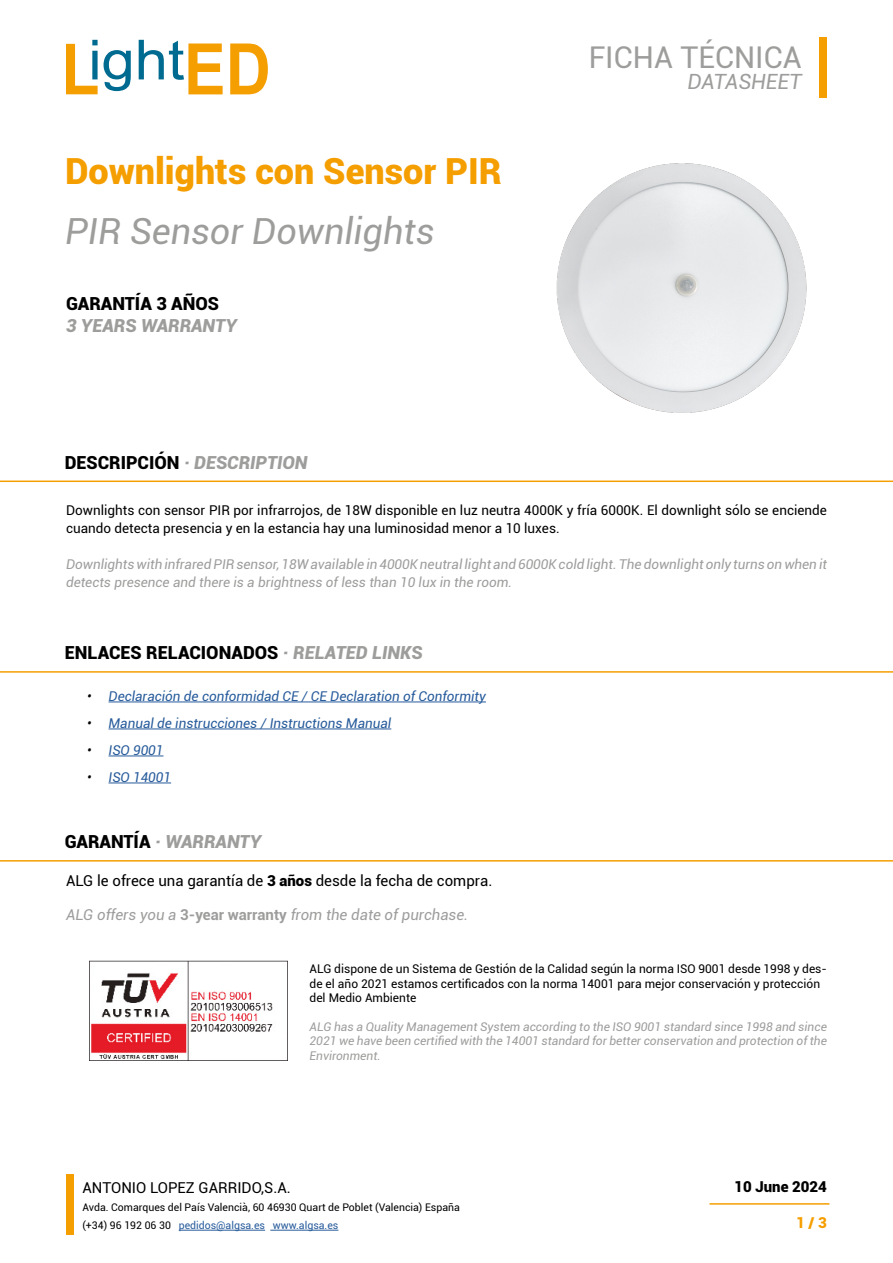
<style>
.page{position:relative;width:893px;height:1263px;background:#fff}
.page>*{position:absolute;margin:0;border:0;box-sizing:border-box;transform-origin:0 0}
.t1{font:900 36px "Roboto";color:#f59e00}
.t2{font:italic 36px "Roboto";color:#9d9d9c}
.t3{font:30px "Roboto";color:#9d9d9c}
.t4{font:italic 21px "Roboto";color:#9d9d9c}
.t5{font:italic 900 18px "Roboto";color:#9d9d9c}
.t6{font:900 18px "Roboto";color:#000}
.t7{font:15px "Roboto";color:#000}
.t8{font:italic 15px "Roboto";color:#9d9d9c}
.t9{font:900 15px "Roboto";color:#000}
.t10{font:900 15px "Roboto";color:#f59e00}
.t11{font:italic 13.5px/18px "Roboto";color:#9d9d9c}
.t12{font:13.5px/18px "Roboto";color:#000}
.t13{font:italic 13.5px "Roboto";color:#275b9b}
.t14{font:italic 12px/14.4px "Roboto";color:#9d9d9c;text-align:justify}
.t15{font:12px/14.4px "Roboto";color:#000}
.t16{font:10.5px/18px "Roboto";color:#000}
.s1{font-style:normal;color:#000}
.s2{font-style:italic;color:#9d9d9c}
.s3{color:#000}
.s4{font-weight:900}
.s5{font-weight:700;font-style:normal}
.s6{color:#275b9b}
</style>
<div class="page">
<svg style="left:66px;top:40px;width:32px;height:54px"></svg>
<svg style="left:104px;top:50px;width:27px;height:41px"></svg>
<svg style="left:139px;top:40px;width:84px;height:54px"></svg>
<svg style="left:230px;top:44px;width:38px;height:50px"></svg>
<hr style="left:179px;top:1230px;width:86px;height:1px;background:#275b9b">
<hr style="left:270px;top:1230px;width:68px;height:1px;background:#275b9b">
<div style="left:819px;top:37px;width:8px;height:60px;background:#f59e00"></div>
<div style="left:66px;top:1175px;width:8px;height:60px;background:#f59e00"></div>
<hr style="left:710px;top:1203px;width:119px;height:2px;background:#f59e00">
<hr style="left:0;top:480px;width:893px;height:2px;background:#f59e00">
<hr style="left:0;top:671px;width:893px;height:2px;background:#f59e00">
<hr style="left:109px;top:702px;width:377px;height:1px;background:#275b9b">
<hr style="left:109px;top:729px;width:282px;height:1px;background:#275b9b">
<hr style="left:109px;top:756px;width:54px;height:1px;background:#275b9b">
<hr style="left:109px;top:783px;width:62px;height:1px;background:#275b9b">
<img style="left:89px;top:960px;width:198px;height:100px">
<hr style="left:0;top:860px;width:893px;height:1px;background:#f59e00">
<img style="left:556px;top:163px;width:251px;height:250px">
<h1 class="t1" style="left:65px;top:145px;width:438px">Downlights con Sensor PIR</h1>
<h1 class="t2" style="left:65px;top:206px;width:371px">PIR Sensor Downlights</h1>
<h3 class="t6" style="left:66px;top:291px;width:155px">GARANTÍA 3 AÑOS</h3>
<h3 class="t5" style="left:66px;top:313px;width:172px">3 YEARS WARRANTY</h3>
<h2 class="t3" style="left:589px;top:36px;width:214px">FICHA TÉCNICA</h2>
<h3 class="t4" style="left:687px;top:67px;width:116px">DATASHEET</h3>
<h3 class="t5" style="left:65px;top:450px;width:244px"><span class="s1">DESCRIPCIÓN</span> · DESCRIPTION</h3>
<p class="t12" style="left:66px;top:501px;width:762px">Downlights con sensor PIR por infrarrojos, de 18W disponible en luz neutra 4000K y fría 6000K. El downlight sólo se enciende cuando detecta presencia y en la estancia hay una luminosidad menor a 10 luxes.</p>
<p class="t11" style="left:66px;top:555px;width:762px">Downlights with infrared PIR sensor, 18W available in 4000K neutral light and 6000K cold light. The downlight only turns on when it detects presence and there is a brightness of less than 10 lux in the room.</p>
<h3 class="t6" style="left:65px;top:640px;width:359px">ENLACES RELACIONADOS <span class="s2">· RELATED LINKS</span></h3>
<p class="t13" style="left:87px;top:687px;width:400px"><span class="s3">•</span> Declaración de conformidad CE / CE Declaration of Conformity</p>
<p class="t13" style="left:87px;top:714px;width:305px"><span class="s3">•</span> Manual de instrucciones / Instructions Manual</p>
<p class="t13" style="left:87px;top:741px;width:78px"><span class="s3">•</span> ISO 9001</p>
<p class="t13" style="left:87px;top:768px;width:85px"><span class="s3">•</span> ISO 14001</p>
<h3 class="t5" style="left:65px;top:829px;width:198px"><span class="s1">GARANTÍA</span> · WARRANTY</h3>
<p class="t7" style="left:66px;top:870px;width:428px">ALG le ofrece una garantía de <span class="s4">3 años</span> desde la fecha de compra.</p>
<p class="t8" style="left:66px;top:904px;width:404px">ALG offers you a <span class="s5">3-year warranty</span> from the date of purchase.</p>
<p class="t15" style="left:310px;top:961px;width:519px">ALG dispone de un Sistema de Gestión de la Calidad según la norma ISO 9001 desde 1998 y des&shy;de el año 2021 estamos certificados con la norma 14001 para mejor conservación y protección del Medio Ambiente</p>
<p class="t14" style="left:310px;top:1019px;width:519px">ALG has a Quality Management System according to the ISO 9001 standard since 1998 and since 2021 we have been certified with the 14001 standard for better conservation and protection of the Environment.</p>
<p class="t7" style="left:82px;top:1177px;width:210px">ANTONIO LOPEZ GARRIDO,S.A.</p>
<p class="t16" style="left:82px;top:1198px;width:379px">Avda. Comarques del País Valencià, 60 46930 Quart de Poblet (Valencia) España (+34) 96 192 06 30 <span class="s6">pedidos@algsa.es www.algsa.es</span></p>
<p class="t9" style="left:734px;top:1176px;width:94px">10 June 2024</p>
<p class="t10" style="left:796px;top:1212px;width:32px">1 / 3</p>
</div>
